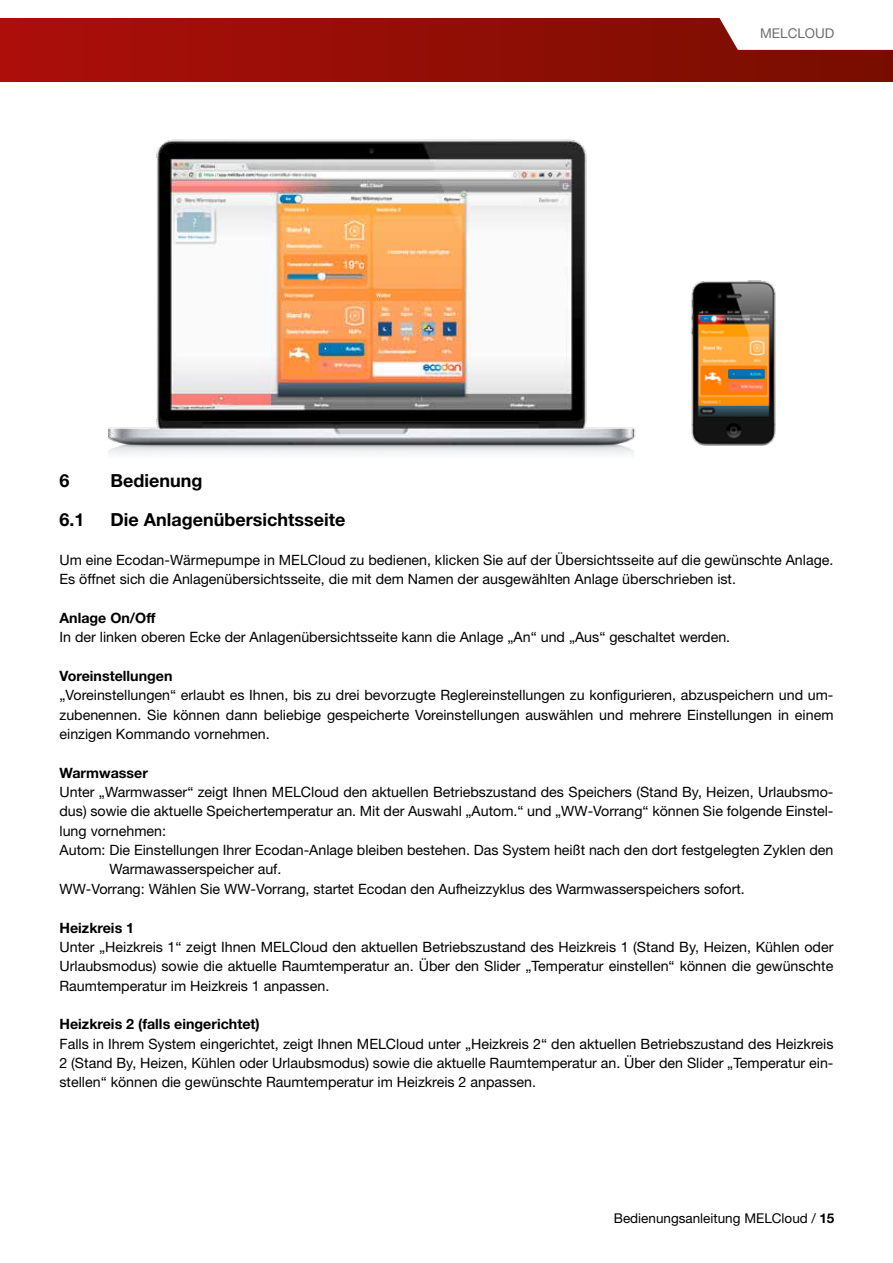
<style>
.page{position:relative;width:893px;height:1263px;background:#fff}
.page>*{position:absolute;margin:0;border:0;box-sizing:border-box;transform-origin:0 0}
.t1{font:700 18px "Helvetica Neue LT Pro";color:#000}
.t2{font:14.25px/19.4px "Helvetica Neue LT Pro";color:#000;text-align:justify}
.t3{font:700 14.25px "Helvetica Neue LT Pro";color:#000}
.t4{font:13.5px "Helvetica Neue LT Pro";color:#000}
.t5{font:13.5px "Helvetica Neue LT Pro";color:#6f6f6e}
.s1{font-weight:700}
</style>
<div class="page">
<div style="left:0;top:18px;width:893px;height:63px;background:linear-gradient(to right,#ac0e0b,#770e00)"></div>
<svg style="left:718px;top:18px;width:175px;height:32px"></svg>
<img style="left:108px;top:139px;width:528px;height:315px">
<img style="left:691px;top:280px;width:85px;height:165px">
<p class="t5" style="left:760px;top:25px;width:76px">MELCLOUD</p>
<p class="t1" style="left:60px;top:470px;width:12px">6</p>
<p class="t1" style="left:111px;top:470px;width:93px">Bedienung</p>
<p class="t1" style="left:60px;top:508px;width:27px">6.1</p>
<p class="t1" style="left:111px;top:508px;width:236px">Die Anlagenübersichtsseite</p>
<p class="t2" style="left:60px;top:550px;width:775px">Um eine Ecodan-Wärmepumpe in MELCloud zu bedienen, klicken Sie auf der Übersichtsseite auf die gewünschte Anlage.<br>Es öffnet sich die Anlagenübersichtsseite, die mit dem Namen der ausgewählten Anlage überschrieben ist.</p>
<p class="t3" style="left:60px;top:609px;width:98px">Anlage On/Off</p>
<p class="t2" style="left:60px;top:627px;width:672px">In der linken oberen Ecke der Anlagenübersichtsseite kann die Anlage „An“ und „Aus“ geschaltet werden.</p>
<p class="t3" style="left:60px;top:667px;width:114px">Voreinstellungen</p>
<p class="t2" style="left:60px;top:685px;width:775px">„Voreinstellungen“ erlaubt es Ihnen, bis zu drei bevorzugte Reglereinstellungen zu konfigurieren, abzuspeichern und um&shy;zubenennen. Sie können dann beliebige gespeicherte Voreinstellungen auswählen und mehrere Einstellungen in einem einzigen Kommando vornehmen.</p>
<p class="t3" style="left:60px;top:764px;width:90px">Warmwasser</p>
<p class="t2" style="left:60px;top:782px;width:775px">Unter „Warmwasser“ zeigt Ihnen MELCloud den aktuellen Betriebszustand des Speichers (Stand By, Heizen, Urlaubsmo-</p>
<p class="t2" style="left:60px;top:801px;width:775px">dus) sowie die aktuelle Speichertemperatur an. Mit der Auswahl „Autom.“ und „WW-Vorrang“ können Sie folgende Einstel-</p>
<p class="t2" style="left:60px;top:821px;width:108px">lung vornehmen:</p>
<p class="t2" style="left:60px;top:840px;width:775px">Autom: Die Einstellungen Ihrer Ecodan-Anlage bleiben bestehen. Das System heißt nach den dort festgelegten Zyklen den</p>
<p class="t2" style="left:109px;top:859px;width:174px">Warmawasserspeicher auf.</p>
<p class="t2" style="left:60px;top:879px;width:687px">WW-Vorrang: Wählen Sie WW-Vorrang, startet Ecodan den Aufheizzyklus des Warmwasserspeichers sofort.</p>
<p class="t3" style="left:60px;top:918px;width:76px">Heizkreis 1</p>
<p class="t2" style="left:60px;top:937px;width:775px">Unter „Heizkreis 1“ zeigt Ihnen MELCloud den aktuellen Betriebszustand des Heizkreis 1 (Stand By, Heizen, Kühlen oder Urlaubsmodus) sowie die aktuelle Raumtemperatur an. Über den Slider „Temperatur einstellen“ können die gewünschte Raumtemperatur im Heizkreis 1 anpassen.</p>
<p class="t3" style="left:60px;top:1015px;width:202px">Heizkreis 2 (falls eingerichtet)</p>
<p class="t2" style="left:60px;top:1033px;width:775px">Falls in Ihrem System eingerichtet, zeigt Ihnen MELCloud unter „Heizkreis 2“ den aktuellen Betriebszustand des Heizkreis 2 (Stand By, Heizen, Kühlen oder Urlaubsmodus) sowie die aktuelle Raumtemperatur an. Über den Slider „Temperatur ein&shy;stellen“ können die gewünschte Raumtemperatur im Heizkreis 2 anpassen.</p>
<p class="t4" style="left:614px;top:1210px;width:222px">Bedienungsanleitung MELCloud / <span class="s1">15</span></p>
</div>
